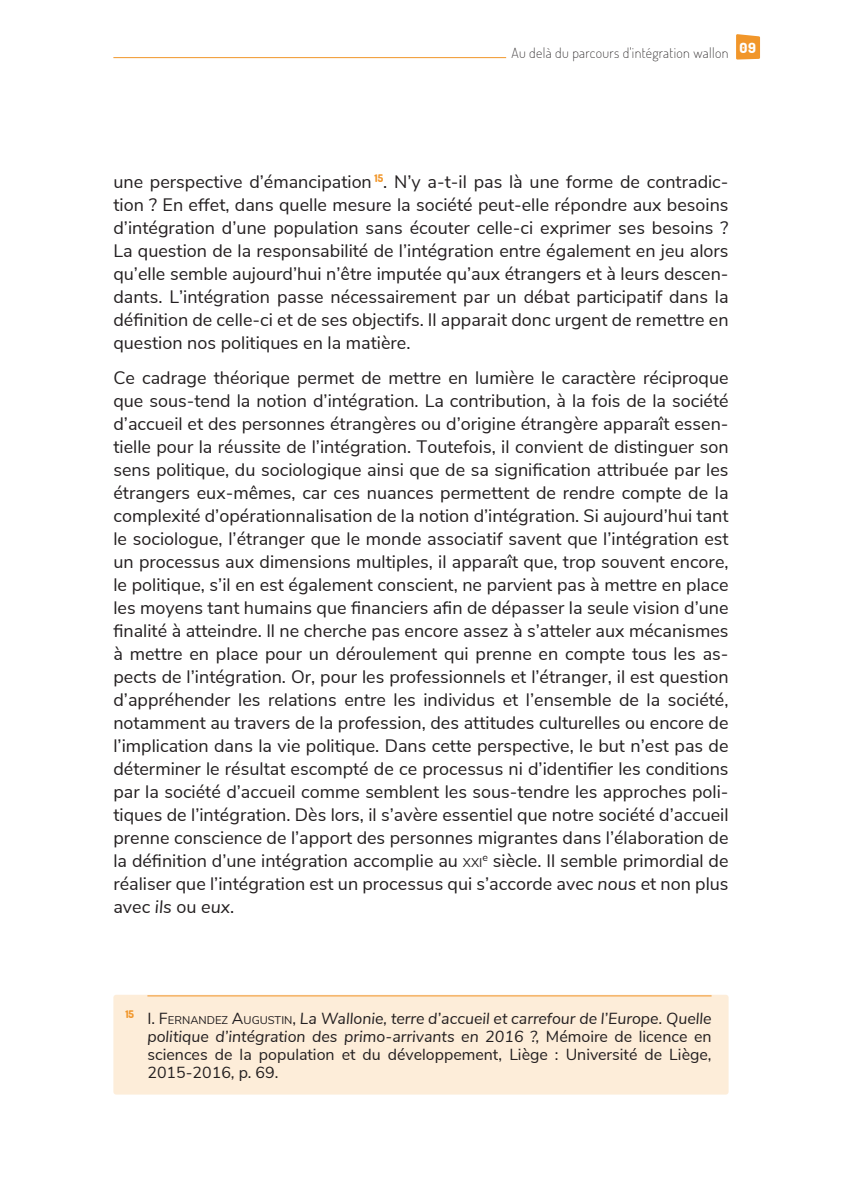
<style>
.page{position:relative;width:842px;height:1191px;background:#fff}
.page>*{position:absolute;margin:0;border:0;box-sizing:border-box;transform-origin:0 0}
.t1{font:18px/23px "Nunito Sans";color:#231f20;text-align:justify}
.t2{font:italic 16px/18px "Nunito Sans";color:#231f20;text-align:justify}
.t3{font:200 14px "Dosis";letter-spacing:.025em;color:#231f20}
.s1{font-size:12.6px}
.s2{font-style:italic}
.s3{font-style:normal}
.s4{font-style:normal;font-size:11.2px}
</style>
<div class="page">
<hr style="left:113px;top:57px;width:616px;height:1px;background:#f1962a">
<div style="left:506px;top:52px;width:228px;height:10px;background:#fff"></div>
<svg style="left:736px;top:34px;width:24px;height:26px"></svg>
<div style="left:113px;top:994px;width:616px;height:100px;background:#fdedd9;border-radius:3px"></div>
<hr style="left:147px;top:995px;width:564px;height:1px;background:#f1962a">
<p class="t3" style="left:511px;top:44px;width:246px">Au delà du parcours d'intégration wallon <sup>09</sup></p>
<p class="t1" style="left:113px;top:169px;width:617px">une perspective d’émancipation <sup>15</sup>. N’y a-t-il pas là une forme de contradic&shy;tion ? En effet, dans quelle mesure la société peut-elle répondre aux besoins d’intégration d’une population sans écouter celle-ci exprimer ses besoins ?<br>La question de la responsabilité de l’intégration entre également en jeu alors qu’elle semble aujourd’hui n’être imputée qu’aux étrangers et à leurs descen&shy;dants. L’intégration passe nécessairement par un débat participatif dans la définition de celle-ci et de ses objectifs. Il apparait donc urgent de remettre en question nos politiques en la matière.</p>
<p class="t1" style="left:113px;top:365px;width:617px">Ce cadrage théorique permet de mettre en lumière le caractère réciproque que sous-tend la notion d’intégration. La contribution, à la fois de la société d’accueil et des personnes étrangères ou d’origine étrangère apparaît essen&shy;tielle pour la réussite de l’intégration. Toutefois, il convient de distinguer son sens politique, du sociologique ainsi que de sa signification attribuée par les étrangers eux-mêmes, car ces nuances permettent de rendre compte de la complexité d’opérationnalisation de la notion d’intégration. Si aujourd’hui tant le sociologue, l’étranger que le monde associatif savent que l’intégration est un processus aux dimensions multiples, il apparaît que, trop souvent encore, le politique, s’il en est également conscient, ne parvient pas à mettre en place les moyens tant humains que financiers afin de dépasser la seule vision d’une finalité à atteindre. Il ne cherche pas encore assez à s’atteler aux mécanismes à mettre en place pour un déroulement qui prenne en compte tous les as&shy;pects de l’intégration. Or, pour les professionnels et l’étranger, il est question d’appréhender les relations entre les individus et l’ensemble de la société, notamment au travers de la profession, des attitudes culturelles ou encore de l’implication dans la vie politique. Dans cette perspective, le but n’est pas de déterminer le résultat escompté de ce processus ni d’identifier les conditions par la société d’accueil comme semblent les sous-tendre les approches poli&shy;tiques de l’intégration. Dès lors, il s’avère essentiel que notre société d’accueil prenne conscience de l’apport des personnes migrantes dans l’élaboration de la définition d’une intégration accomplie au <span class="s1">XXI</span><sup>e</sup> siècle. Il semble primordial de réaliser que l’intégration est un processus qui s’accorde avec <span class="s2">nous</span> et non plus avec <span class="s2">ils</span> ou <span class="s2">eux</span>.</p>
<p class="t2" style="left:147px;top:1008px;width:566px;text-indent:-22px"><sup>15</sup> <span class="s3">I . F</span><span class="s4">ERNANDEZ</span> <span class="s3">A</span><span class="s4">UGUSTIN</span><span class="s3">,</span> La Wallonie, terre d’accueil et carrefour de l’Europe. Quelle politique d’intégration des primo-arrivants en 2016 ?, <span class="s3">Mémoire de licence en sciences de la population et du développement, Liège : Université de Liège, 2015-2016</span>, <span class="s3">p. 69.</span></p>
</div>
